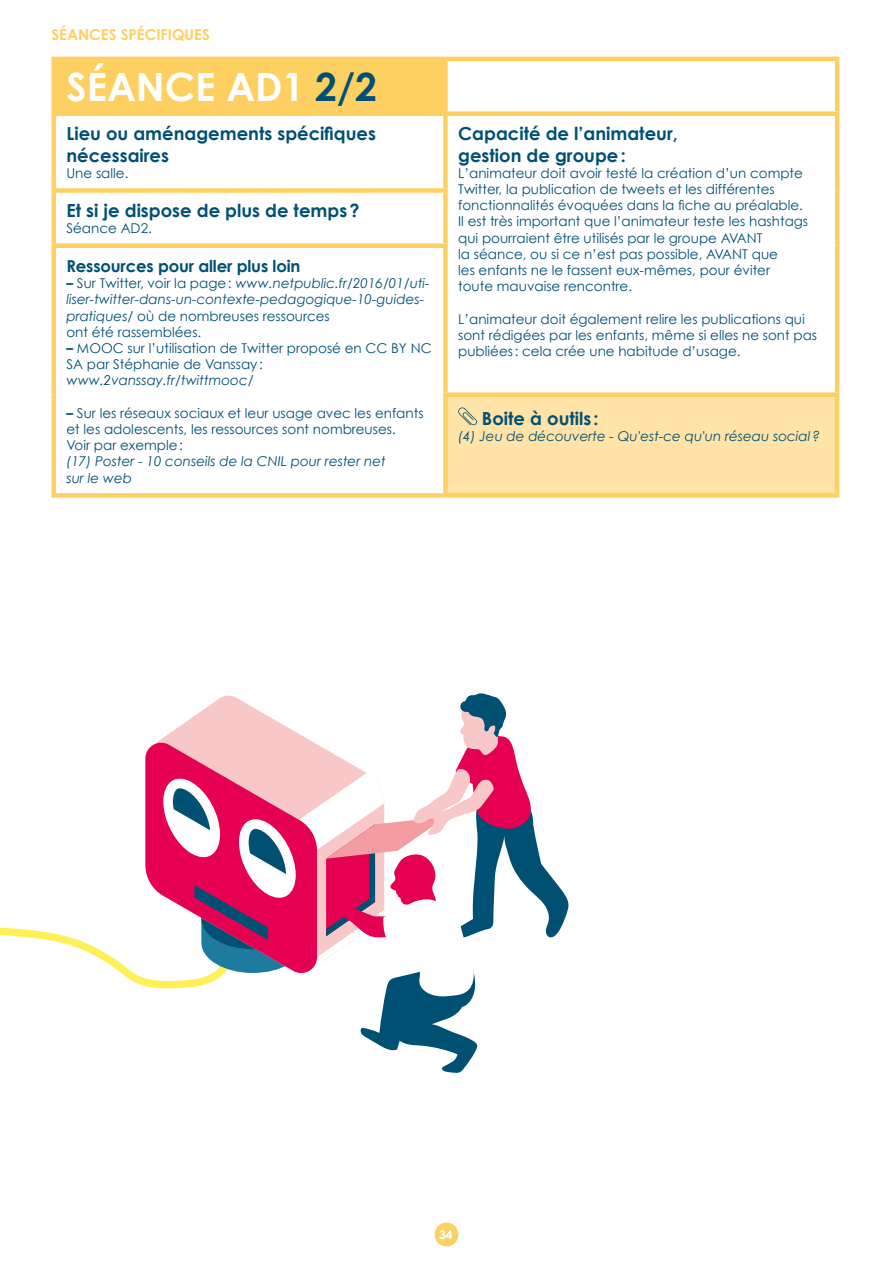
<style>
.page{position:relative;width:893px;height:1263px;background:#fff}
.page>*{position:absolute;margin:0;border:0;box-sizing:border-box;transform-origin:0 0}
.t1{font:700 39px "Century Gothic";color:#fff}
.t2{font:700 18px/21.6px "Century Gothic";color:#005074}
.t3{font:700 16.5px "Century Gothic";letter-spacing:-.01em;color:#005074}
.t4{font:700 15px "Century Gothic";color:#fed061}
.t5{font:13.5px/16.2px "Century Gothic";color:#005074}
.t6{font:italic 13.5px/16.2px "Century Gothic";color:#005074}
.t7{font:700 12px "Century Gothic";color:#fff}
.s1{color:#005074}
.s2{font-weight:700;font-style:normal}
.s3{font-style:normal}
.s4{font-weight:700}
</style>
<div class="page">
<div style="left:435px;top:1222px;width:23px;height:24px;background:#fed061;border-radius:50%"></div>
<svg style="left:0;top:927px;width:145px;height:59px"></svg>
<svg style="left:145px;top:693px;width:424px;height:380px"></svg>
<div style="left:54px;top:59px;width:391px;height:55px;background:#fed061"></div>
<div style="left:445px;top:395px;width:392px;height:100px;background:#ffe3a7"></div>
<div style="left:51px;top:61px;width:5px;height:50px;background:#fed061"></div>
<hr style="left:51px;top:57px;width:394px;height:4px;background:#fed061">
<div style="left:443px;top:61px;width:5px;height:50px;background:#fed061"></div>
<hr style="left:445px;top:57px;width:394px;height:4px;background:#fed061">
<hr style="left:835px;top:61px;width:4px;height:50px;background:#fed061">
<div style="left:51px;top:116px;width:5px;height:72px;background:#fed061"></div>
<div style="left:51px;top:193px;width:5px;height:50px;background:#fed061"></div>
<div style="left:51px;top:248px;width:5px;height:147px;background:#fed061"></div>
<div style="left:51px;top:395px;width:5px;height:98px;background:#fed061"></div>
<div style="left:51px;top:111px;width:394px;height:5px;background:#fed061"></div>
<div style="left:51px;top:188px;width:397px;height:5px;background:#fed061"></div>
<div style="left:51px;top:243px;width:397px;height:5px;background:#fed061"></div>
<div style="left:443px;top:116px;width:5px;height:72px;background:#fed061"></div>
<div style="left:443px;top:193px;width:5px;height:50px;background:#fed061"></div>
<div style="left:443px;top:248px;width:5px;height:144px;background:#fed061"></div>
<div style="left:445px;top:111px;width:394px;height:5px;background:#fed061"></div>
<hr style="left:835px;top:116px;width:4px;height:74px;background:#fed061">
<hr style="left:835px;top:190px;width:4px;height:56px;background:#fed061">
<hr style="left:835px;top:246px;width:4px;height:146px;background:#fed061">
<div style="left:51px;top:493px;width:394px;height:5px;background:#fed061"></div>
<div style="left:443px;top:397px;width:5px;height:96px;background:#fed061"></div>
<div style="left:443px;top:392px;width:396px;height:5px;background:#fed061"></div>
<hr style="left:835px;top:397px;width:4px;height:96px;background:#fed061">
<div style="left:445px;top:493px;width:394px;height:5px;background:#fed061"></div>
<svg style="left:458px;top:407px;width:19px;height:19px"></svg>
<p class="t4" style="left:51px;top:25px;width:160px">SÉANCES SPÉCIFIQUES</p>
<h1 class="t1" style="left:66px;top:62px;width:312px">SÉANCE AD1 <span class="s1">2/2</span></h1>
<h2 class="t2" style="left:66px;top:122px;width:311px">Lieu ou aménagements spécifiques nécessaires</h2>
<p class="t5" style="left:66px;top:165px;width:63px">Une salle.</p>
<h2 class="t2" style="left:66px;top:199px;width:295px">Et si je dispose de plus de temps?</h2>
<p class="t5" style="left:66px;top:220px;width:87px">Séance AD2.</p>
<p class="t3" style="left:66px;top:256px;width:235px">Ressources pour aller plus loin</p>
<p class="t6" style="left:66px;top:275px;width:365px"><span class="s2">–</span> <span class="s3">Sur Twitter, voir la page:</span> www.netpublic.fr/2016/01/uti&shy;liser-twitter-dans-un-contexte-pedagogique-10-guides&shy;pratiques/ <span class="s3">où de nombreuses ressources<br>ont été rassemblées.</span></p>
<p class="t5" style="left:66px;top:340px;width:367px"><span class="s4">–</span> MOOC sur l’utilisation de Twitter proposé en CC BY NC<br>SA par Stéphanie de Vanssay:</p>
<p class="t6" style="left:66px;top:372px;width:189px">www.2vanssay.fr/twittmooc/</p>
<p class="t5" style="left:66px;top:405px;width:359px"><span class="s4">–</span> Sur les réseaux sociaux et leur usage avec les enfants et les adolescents, les ressources sont nombreuses.<br>Voir par exemple:</p>
<p class="t6" style="left:66px;top:453px;width:321px">(17) Poster - 10 conseils de la CNIL pour rester net sur le web</p>
<h2 class="t2" style="left:458px;top:122px;width:221px">Capacité de l’animateur, gestion de groupe:</h2>
<p class="t5" style="left:458px;top:165px;width:351px">L’animateur doit avoir testé la création d’un compte Twitter, la publication de tweets et les différentes fonctionnalités évoquées dans la fiche au préalable.<br>Il est très important que l’animateur teste les hashtags qui pourraient être utilisés par le groupe AVANT<br>la séance, ou si ce n’est pas possible, AVANT que<br>les enfants ne le fassent eux-mêmes, pour éviter toute mauvaise rencontre.</p>
<p class="t5" style="left:458px;top:310px;width:360px">L’animateur doit également relire les publications qui sont rédigées par les enfants, même si elles ne sont pas publiées: cela crée une habitude d’usage.</p>
<h2 class="t2" style="left:482px;top:407px;width:118px">Boite à outils :</h2>
<p class="t6" style="left:458px;top:428px;width:363px">(4) Jeu de découverte - Qu'est-ce qu'un réseau social?</p>
<p class="t7" style="left:439px;top:1227px;width:15px">34</p>
</div>
